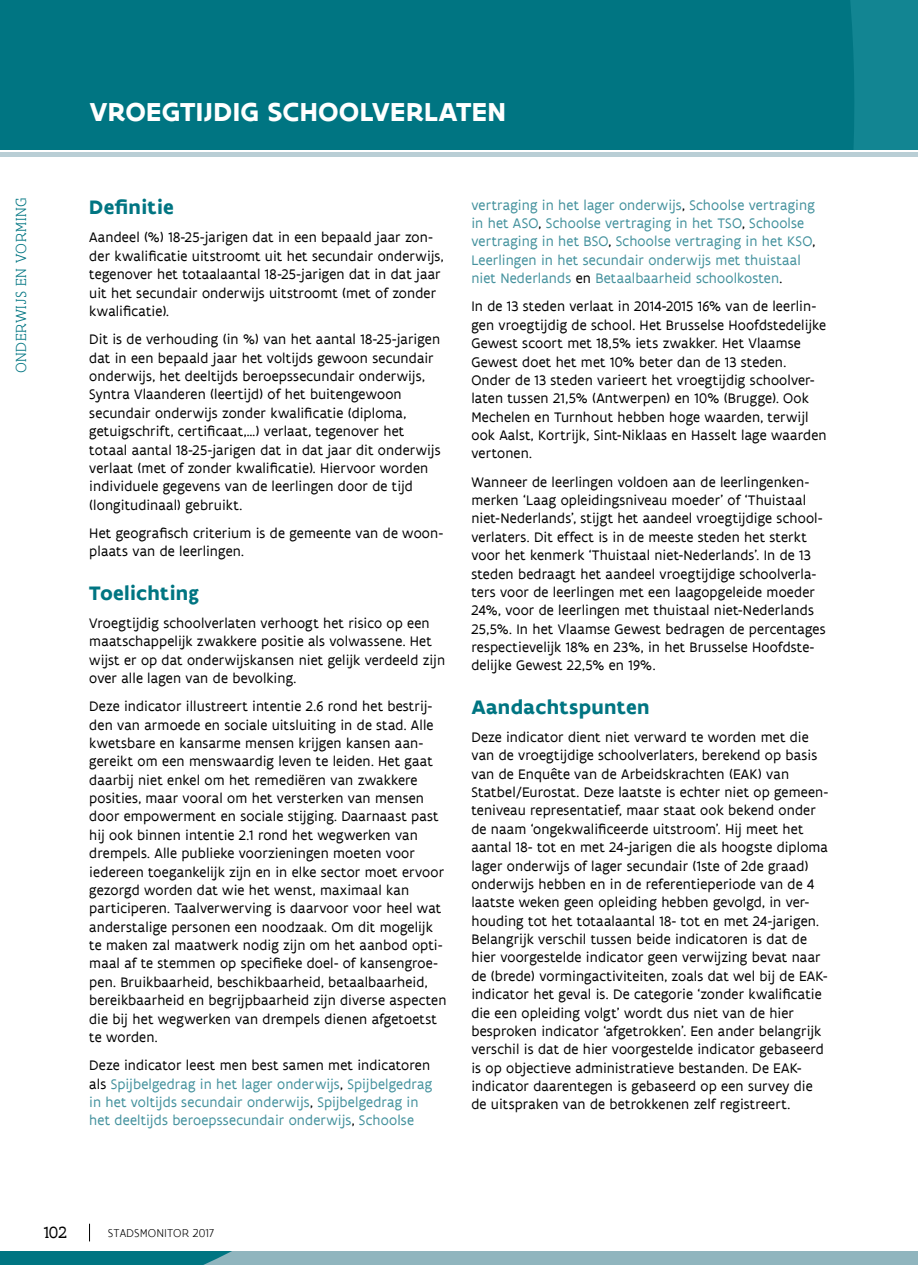
<style>
.page{position:relative;width:918px;height:1265px;background:#fff}
.page>*{position:absolute;margin:0;border:0;box-sizing:border-box;transform-origin:0 0}
.titel_indicator{font:700 28px "Flanders Art Sans";letter-spacing:.01em;color:#fff}
.titeltje{font:700 21px "Flanders Art Sans";letter-spacing:.015em;color:#007582}
.t1{font:17.5px "Flanders Art Serif";color:#000}
.t2{font:300 15.75px "Flanders Art Serif";letter-spacing:.045em;color:#007582}
.body_tekst{font:14.88px/18.4px "Flanders Art Sans";letter-spacing:.01em;color:#000}
.body_tekst-2{font:14.88px/18.4px "Flanders Art Sans";letter-spacing:.01em;color:#43919d}
.t3{font:300 12.25px "Flanders Art Sans";color:#000}
.s1{color:#000}
</style>
<div class="page">
<div style="left:0;top:0;width:918px;height:149px;background:#007582"></div>
<div style="left:0;top:152px;width:918px;height:5px;background:#b9ced5"></div>
<svg style="left:89px;top:1224px;width:1px;height:17px"></svg>
<svg style="left:0;top:1251px;width:918px;height:14px;background:#6da5af"></svg>
<p class="t2" style="left:12px;top:373px;width:178px;rotate:-90deg">ONDERWIJS EN VORMING</p>
<p class="titel_indicator" style="left:89px;top:94px;width:418px">VROEGTIJDIG SCHOOLVERLATEN</p>
<p class="titeltje" style="left:89px;top:194px;width:86px">Definitie</p>
<p class="body_tekst" style="left:89px;top:229px;width:356px">Aandeel (%) 18-25-jarigen dat in een bepaald jaar zon&shy;der kwalificatie uitstroomt uit het secundair onderwijs, tegenover het totaalaantal 18-25-jarigen dat in dat jaar uit het secundair onderwijs uitstroomt (met of zonder kwalificatie).</p>
<p class="body_tekst" style="left:89px;top:330px;width:353px">Dit is de verhouding (in %) van het aantal 18-25-jarigen dat in een bepaald jaar het voltijds gewoon secundair onderwijs, het deeltijds beroepssecundair onderwijs, Syntra Vlaanderen (leertijd) of het buitengewoon secundair onderwijs zonder kwalificatie (diploma, getuigschrift, certificaat,…) verlaat, tegenover het totaal aantal 18-25-jarigen dat in dat jaar dit onderwijs verlaat (met of zonder kwalificatie). Hiervoor worden individuele gegevens van de leerlingen door de tijd (longitudinaal) gebruikt.</p>
<p class="body_tekst" style="left:89px;top:524px;width:355px">Het geografisch criterium is de gemeente van de woon&shy;plaats van de leerlingen.</p>
<p class="titeltje" style="left:89px;top:579px;width:111px">Toelichting</p>
<p class="body_tekst" style="left:89px;top:614px;width:357px">Vroegtijdig schoolverlaten verhoogt het risico op een maatschappelijk zwakkere positie als volwassene. Het wijst er op dat onderwijskansen niet gelijk verdeeld zijn over alle lagen van de bevolking.</p>
<p class="body_tekst" style="left:89px;top:697px;width:359px">Deze indicator illustreert intentie 2.6 rond het bestrij&shy;den van armoede en sociale uitsluiting in de stad. Alle kwetsbare en kansarme mensen krijgen kansen aan&shy;gereikt om een menswaardig leven te leiden. Het gaat daarbij niet enkel om het remediëren van zwakkere posities, maar vooral om het versterken van mensen door empowerment en sociale stijging. Daarnaast past hij ook binnen intentie 2.1 rond het wegwerken van drempels. Alle publieke voorzieningen moeten voor iedereen toegankelijk zijn en in elke sector moet ervoor gezorgd worden dat wie het wenst, maximaal kan participeren. Taalverwerving is daarvoor voor heel wat anderstalige personen een noodzaak. Om dit mogelijk te maken zal maatwerk nodig zijn om het aanbod opti&shy;maal af te stemmen op specifieke doel- of kansengroe&shy;pen. Bruikbaarheid, beschikbaarheid, betaalbaarheid, bereikbaarheid en begrijpbaarheid zijn diverse aspecten die bij het wegwerken van drempels dienen afgetoetst te worden.</p>
<p class="body_tekst-2" style="left:89px;top:1056px;width:344px"><span class="s1">Deze indicator leest men best samen met indicatoren als</span> Spijbelgedrag in het lager onderwijs<span class="s1">,</span> Spijbelgedrag in het voltijds secundair onderwijs<span class="s1">,</span> Spijbelgedrag in het deeltijds beroepssecundair onderwijs<span class="s1">,</span> Schoolse</p>
<p class="body_tekst-2" style="left:471px;top:196px;width:345px">vertraging in het lager onderwijs<span class="s1">,</span> Schoolse vertraging in het ASO<span class="s1">,</span> Schoolse vertraging in het TSO<span class="s1">,</span> Schoolse vertraging in het BSO<span class="s1">,</span> Schoolse vertraging in het KSO<span class="s1">, </span>Leerlingen in het secundair onderwijs met thuistaal niet Nederlands <span class="s1">en</span> Betaalbaarheid schoolkosten<span class="s1">.</span></p>
<p class="body_tekst" style="left:471px;top:298px;width:357px">In de 13 steden verlaat in 2014-2015 16% van de leerlin&shy;gen vroegtijdig de school. Het Brusselse Hoofdstedelijke Gewest scoort met 18,5% iets zwakker. Het Vlaamse Gewest doet het met 10% beter dan de 13 steden.<br>Onder de 13 steden varieert het vroegtijdig schoolver&shy;laten tussen 21,5% (Antwerpen) en 10% (Brugge). Ook Mechelen en Turnhout hebben hoge waarden, terwijl ook Aalst, Kortrijk, Sint-Niklaas en Hasselt lage waarden vertonen.</p>
<p class="body_tekst" style="left:471px;top:473px;width:356px">Wanneer de leerlingen voldoen aan de leerlingenken&shy;merken ‘Laag opleidingsniveau moeder’ of ‘Thuistaal niet-Nederlands’, stijgt het aandeel vroegtijdige school&shy;verlaters. Dit effect is in de meeste steden het sterkt voor het kenmerk ‘Thuistaal niet-Nederlands’. In de 13 steden bedraagt het aandeel vroegtijdige schoolverla&shy;ters voor de leerlingen met een laagopgeleide moeder 24%, voor de leerlingen met thuistaal niet-Nederlands 25,5%. In het Vlaamse Gewest bedragen de percentages respectievelijk 18% en 23%, in het Brusselse Hoofdste&shy;delijke Gewest 22,5% en 19%.</p>
<p class="titeltje" style="left:471px;top:693px;width:180px">Aandachtspunten</p>
<p class="body_tekst" style="left:471px;top:728px;width:358px">Deze indicator dient niet verward te worden met die van de vroegtijdige schoolverlaters, berekend op basis van de Enquête van de Arbeidskrachten (EAK) van Statbel/Eurostat. Deze laatste is echter niet op gemeen&shy;teniveau representatief, maar staat ook bekend onder de naam ‘ongekwalificeerde uitstroom’. Hij meet het aantal 18- tot en met 24-jarigen die als hoogste diploma lager onderwijs of lager secundair (1ste of 2de graad) onderwijs hebben en in de referentieperiode van de 4 laatste weken geen opleiding hebben gevolgd, in ver&shy;houding tot het totaalaantal 18- tot en met 24-jarigen.<br>Belangrijk verschil tussen beide indicatoren is dat de hier voorgestelde indicator geen verwijzing bevat naar de (brede) vormingactiviteiten, zoals dat wel bij de EAK&shy;indicator het geval is. De categorie ‘zonder kwalificatie die een opleiding volgt’ wordt dus niet van de hier besproken indicator ‘afgetrokken’. Een ander belangrijk verschil is dat de hier voorgestelde indicator gebaseerd is op objectieve administratieve bestanden. De EAK&shy;indicator daarentegen is gebaseerd op een survey die de uitspraken van de betrokkenen zelf registreert.</p>
<p class="t1" style="left:44px;top:1222px;width:25px">102</p>
<p class="t3" style="left:108px;top:1226px;width:108px">STADSMONITOR 2017</p>
</div>
